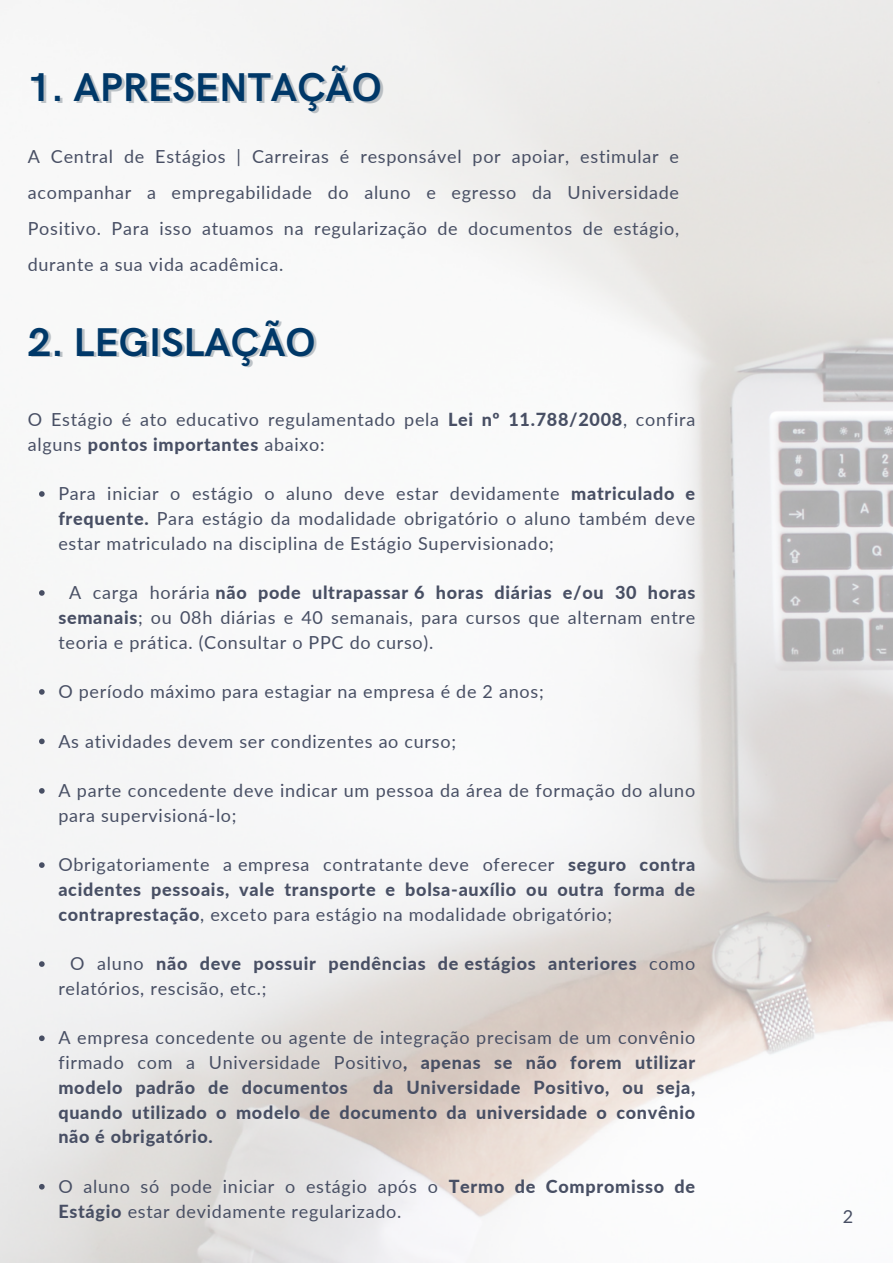
<style>
.page{position:relative;width:893px;height:1264px;background:#fff}
.page>*{position:absolute;margin:0;border:0;box-sizing:border-box;transform-origin:0 0}
.t1{font:700 40.2px "HK Grotesk";color:#003868}
.t2{font:18px/24.8px "Lato";letter-spacing:.04em;color:#484f64;text-align:justify}
.t3{font:800 18px/24.8px "Lato";letter-spacing:.04em;color:#484f64}
.s1{font-weight:800}
.s2{font-weight:400}
</style>
<div class="page">
<img style="left:0;top:0;width:892px;height:1262px">
<svg style="left:39px;top:491px;width:6px;height:6px"></svg>
<svg style="left:39px;top:590px;width:6px;height:5px"></svg>
<svg style="left:39px;top:689px;width:6px;height:5px"></svg>
<svg style="left:39px;top:738px;width:6px;height:6px"></svg>
<svg style="left:39px;top:788px;width:6px;height:5px"></svg>
<svg style="left:39px;top:862px;width:6px;height:5px"></svg>
<svg style="left:39px;top:961px;width:6px;height:5px"></svg>
<svg style="left:39px;top:1035px;width:6px;height:6px"></svg>
<svg style="left:39px;top:1183px;width:6px;height:6px"></svg>
<p class="t1" style="left:28px;top:65px;width:356px">1. APRESENTAÇÃO</p>
<p class="t2" style="left:28px;top:138px;width:652px;line-height:36px">A Central de Estágios | Carreiras é responsável por apoiar, estimular e acompanhar a empregabilidade do aluno e egresso da Universidade Positivo. Para isso atuamos na regularização de documentos de estágio, durante a sua vida acadêmica.</p>
<p class="t1" style="left:28px;top:319px;width:289px">2. LEGISLAÇÃO</p>
<p class="t2" style="left:28px;top:406px;width:669px">O Estágio é ato educativo regulamentado pela <span class="s1">Lei nº 11.788/2008</span>, confira alguns <span class="s1">pontos importantes</span> abaixo:</p>
<p class="t2" style="left:58px;top:481px;width:638px">Para iniciar o estágio o aluno deve estar devidamente <span class="s1">matriculado e frequente.</span> Para estágio da modalidade obrigatório o aluno também deve estar matriculado na disciplina de Estágio Supervisionado;</p>
<p class="t2" style="left:58px;top:579px;width:638px;text-indent:11px">A carga horária <span class="s1">não pode ultrapassar 6 horas diárias e/ou 30 horas semanais</span>; ou 08h diárias e 40 semanais, para cursos que alternam entre teoria e prática. (Consultar o PPC do curso).</p>
<p class="t2" style="left:58px;top:678px;width:487px">O período máximo para estagiar na empresa é de 2 anos;</p>
<p class="t2" style="left:58px;top:728px;width:399px">As atividades devem ser condizentes ao curso;</p>
<p class="t2" style="left:58px;top:777px;width:638px">A parte concedente deve indicar um pessoa da área de formação do aluno para supervisioná-lo;</p>
<p class="t2" style="left:58px;top:852px;width:638px">Obrigatoriamente a empresa contratante deve oferecer <span class="s1">seguro contra acidentes pessoais, vale transporte e bolsa-auxílio ou outra forma de contraprestação</span>, exceto para estágio na modalidade obrigatório;</p>
<p class="t3" style="left:58px;top:950px;width:638px;text-indent:12px"><span class="s2">O aluno</span> não deve possuir pendências de estágios anteriores <span class="s2">como relatórios, rescisão, etc.;</span></p>
<p class="t2" style="left:58px;top:1025px;width:638px">A empresa concedente ou agente de integração precisam de um convênio firmado com a Universidade Positivo<span class="s1">, apenas se não forem utilizar modelo padrão de documentos</span></p>
<p class="t3" style="left:58px;top:1074px;width:638px;text-align:justify;text-indent:315px">da Universidade Positivo, ou seja, quando utilizado o modelo de documento da universidade o convênio não é obrigatório.</p>
<p class="t2" style="left:58px;top:1173px;width:638px">O aluno só pode iniciar o estágio após o <span class="s1">Termo de Compromisso de<br>Estágio</span> estar devidamente regularizado.</p>
<p class="t2" style="left:842px;top:1203px;width:12px">2</p>
</div>
